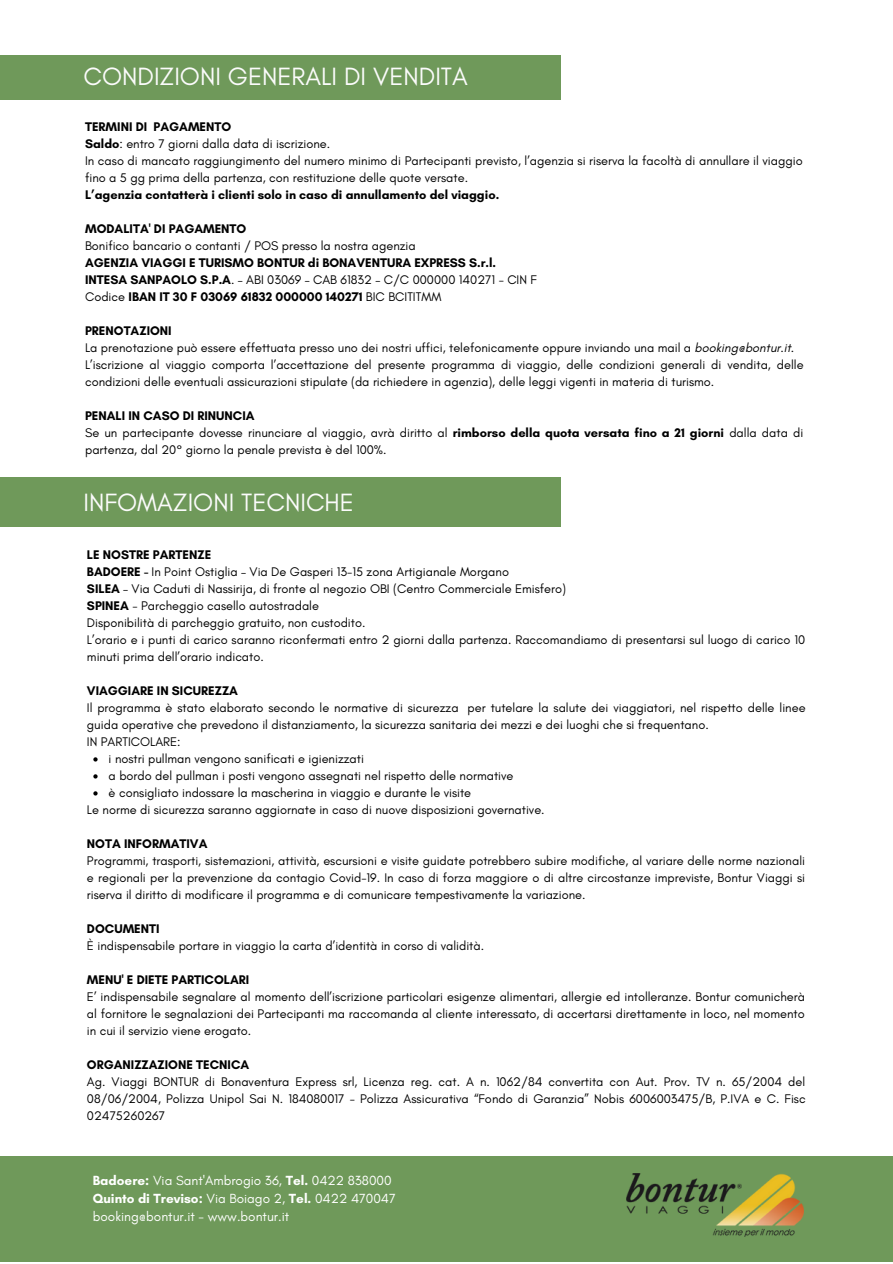
<style>
.page{position:relative;width:893px;height:1264px;background:#fff}
.page>*{position:absolute;margin:0;border:0;box-sizing:border-box;transform-origin:0 0}
.t1{font:25.5px "Glacial Indifference";color:#fbfbfb}
.t2{font:13.5px/18px "Glacial Indifference";color:#fff}
.t3{font:12.75px/17px "Glacial Indifference";color:#000}
.t4{font:700 12.75px/17px "Glacial Indifference";color:#000}
.s1{font-weight:700}
.s2{font-weight:400}
.s3{font-style:italic}
</style>
<div class="page">
<svg style="left:93px;top:757px;width:5px;height:4px"></svg>
<svg style="left:93px;top:774px;width:5px;height:4px"></svg>
<svg style="left:93px;top:791px;width:5px;height:4px"></svg>
<div style="left:0;top:477px;width:560px;height:49px;background:#6f995a"></div>
<div style="left:0;top:55px;width:560px;height:45px;background:#6f995a"></div>
<div style="left:0;top:1156px;width:892px;height:105px;background:#6f995a"></div>
<img style="left:626px;top:1173px;width:177px;height:63px">
<h1 class="t1" style="left:83px;top:61px;width:386px">CONDIZIONI GENERALI DI VENDITA</h1>
<p class="t3" style="left:85px;top:118px;width:719px"><span class="s1">TERMINI DI PAGAMENTO<br>Saldo</span>: entro 7 giorni dalla data di iscrizione.<br>In caso di mancato raggiungimento del numero minimo di Partecipanti previsto, l’agenzia si riserva la facoltà di annullare il viaggio fino a 5 gg prima della partenza, con restituzione delle quote versate.</p>
<p class="t4" style="left:85px;top:186px;width:415px">L’agenzia contatterà i clienti solo in caso di annullamento del viaggio.</p>
<p class="t4" style="left:85px;top:220px;width:163px">MODALITA' DI PAGAMENTO</p>
<p class="t3" style="left:85px;top:237px;width:332px">Bonifico bancario o contanti / POS presso la nostra agenzia</p>
<p class="t4" style="left:85px;top:254px;width:453px">AGENZIA VIAGGI E TURISMO BONTUR di BONAVENTURA EXPRESS S.r.l.<br>INTESA SANPAOLO S.P.A<span class="s2">. – ABI 03069 – CAB 61832 – C/C 000000 140271 - CIN F<br>Codice</span> IBAN IT 30 F 03069 61832 000000 140271 <span class="s2">BIC BCITITMM</span></p>
<p class="t3" style="left:85px;top:322px;width:720px"><span class="s1">PRENOTAZIONI<br></span>La prenotazione può essere effettuata presso uno dei nostri uffici, telefonicamente oppure inviando una mail a <span class="s3">booking@bontur.it.<br></span>L’iscrizione al viaggio comporta l’accettazione del presente programma di viaggio, delle condizioni generali di vendita, delle condizioni delle eventuali assicurazioni stipulate (da richiedere in agenzia), delle leggi vigenti in materia di turismo.</p>
<p class="t3" style="left:85px;top:407px;width:719px"><span class="s1">PENALI IN CASO DI RINUNCIA<br></span>Se un partecipante dovesse rinunciare al viaggio, avrà diritto al <span class="s1">rimborso della quota versata fino a 21 giorni</span> dalla data di partenza, dal 20° giorno la penale prevista è del 100%.</p>
<h1 class="t1" style="left:83px;top:486px;width:272px">INFOMAZIONI TECNICHE</h1>
<p class="t3" style="left:87px;top:545px;width:719px"><span class="s1">LE NOSTRE PARTENZE<br>BADOERE -</span> In Point Ostiglia – Via De Gasperi 13-15 zona Artigianale Morgano<br><span class="s1">SILEA</span> – Via Caduti di Nassirija, di fronte al negozio OBI (Centro Commerciale Emisfero)<br><span class="s1">SPINEA</span> - Parcheggio casello autostradale<br>Disponibilità di parcheggio gratuito, non custodito.<br>L’orario e i punti di carico saranno riconfermati entro 2 giorni dalla partenza. Raccomandiamo di presentarsi sul luogo di carico 10 minuti prima dell’orario indicato.</p>
<p class="t4" style="left:87px;top:681px;width:152px">VIAGGIARE IN SICUREZZA</p>
<p class="t3" style="left:87px;top:698px;width:720px">Il programma è stato elaborato secondo le normative di sicurezza per tutelare la salute dei viaggiatori, nel rispetto delle linee guida operative che prevedono il distanziamento, la sicurezza sanitaria dei mezzi e dei luoghi che si frequentano.<br>IN PARTICOLARE:</p>
<p class="t3" style="left:109px;top:749px;width:406px">i nostri pullman vengono sanificati e igienizzati<br>a bordo del pullman i posti vengono assegnati nel rispetto delle normative è consigliato indossare la mascherina in viaggio e durante le visite</p>
<p class="t3" style="left:87px;top:800px;width:459px">Le norme di sicurezza saranno aggiornate in caso di nuove disposizioni governative.</p>
<p class="t4" style="left:87px;top:834px;width:122px">NOTA INFORMATIVA</p>
<p class="t3" style="left:87px;top:851px;width:719px;text-align:justify">Programmi, trasporti, sistemazioni, attività, escursioni e visite guidate potrebbero subire modifiche, al variare delle norme nazionali e regionali per la prevenzione da contagio Covid-19. In caso di forza maggiore o di altre circostanze impreviste, Bontur Viaggi si riserva il diritto di modificare il programma e di comunicare tempestivamente la variazione.</p>
<p class="t4" style="left:87px;top:919px;width:74px">DOCUMENTI</p>
<p class="t3" style="left:87px;top:936px;width:398px">È indispensabile portare in viaggio la carta d’identità in corso di validità.</p>
<p class="t4" style="left:87px;top:970px;width:164px">MENU' E DIETE PARTICOLARI</p>
<p class="t3" style="left:87px;top:987px;width:719px;text-align:justify">E’ indispensabile segnalare al momento dell’iscrizione particolari esigenze alimentari, allergie ed intolleranze. Bontur comunicherà al fornitore le segnalazioni dei Partecipanti ma raccomanda al cliente interessato, di accertarsi direttamente in loco, nel momento in cui il servizio viene erogato.</p>
<p class="t4" style="left:87px;top:1055px;width:164px">ORGANIZZAZIONE TECNICA</p>
<p class="t3" style="left:87px;top:1072px;width:720px;text-align:justify">Ag. Viaggi BONTUR di Bonaventura Express srl, Licenza reg. cat. A n. 1062/84 convertita con Aut. Prov. TV n. 65/2004 del 08/06/2004, Polizza Unipol Sai N. 184080017 - Polizza Assicurativa “Fondo di Garanzia” Nobis 6006003475/B, P.IVA e C. Fisc 02475260267</p>
<p class="t2" style="left:93px;top:1171px;width:304px"><span class="s1">Badoere:</span> Via Sant'Ambrogio 36, <span class="s1">Tel.</span> 0422 838000<br><span class="s1">Quinto di Treviso:</span> Via Boiago 2, <span class="s1">Tel.</span> 0422 470047 booking@bontur.it - www.bontur.it</p>
</div>
